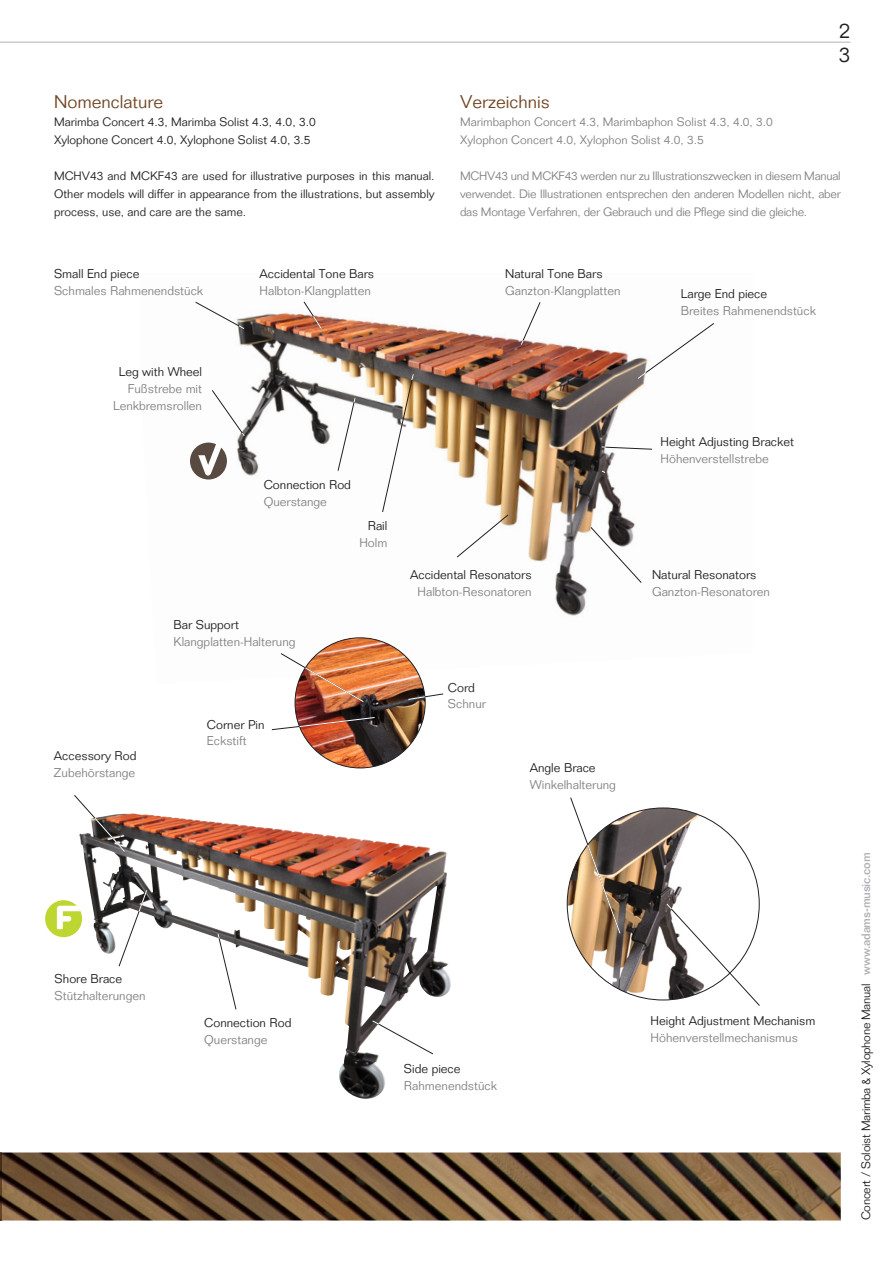
<style>
.page{position:relative;width:893px;height:1263px;background:#fff}
.page>*{position:absolute;margin:0;border:0;box-sizing:border-box;transform-origin:0 0}
.t1{font:300 21px/24px "Folio Std";color:#231f20}
.t2{font:300 18px "Folio Std";color:#704422}
.t3{font:300 12.45px/17.1px "Folio Std";color:#808285;text-align:right}
.t4{font:300 12.45px "Folio Std";color:#231f20}
.t5{font:300 12px/18px "Folio Std";color:#808285}
.t6{font:300 12px/18px "Folio Std";color:#231f20}
.t7{font:300 12px "Folio Std";letter-spacing:-.02em;color:#231f20}
.s1{font-weight:500;color:#b2b3b7}
</style>
<div class="page">
<hr style="left:0;top:42px;width:850px;height:1px;background:#b2b3b7">
<img style="left:82px;top:814px;width:369px;height:285px">
<img style="left:204px;top:312px;width:441px;height:372px">
<img style="left:295px;top:638px;width:130px;height:130px;border-radius:65px">
<img style="left:567px;top:808px;width:192px;height:192px;border-radius:96px">
<img style="left:1px;top:1152px;width:840px;height:68px">
<hr style="left:0;top:1152px;width:1px;height:68px;background:#704422">
<svg style="left:601px;top:470px;width:5px;height:4px"></svg>
<svg style="left:45px;top:900px;width:37px;height:37px"></svg>
<svg style="left:190px;top:443px;width:37px;height:36px"></svg>
<svg style="left:590px;top:526px;width:52px;height:58px"></svg>
<svg style="left:456px;top:514px;width:53px;height:44px"></svg>
<svg style="left:195px;top:301px;width:50px;height:29px"></svg>
<svg style="left:211px;top:389px;width:34px;height:48px"></svg>
<svg style="left:337px;top:397px;width:19px;height:75px"></svg>
<svg style="left:601px;top:446px;width:51px;height:4px"></svg>
<svg style="left:382px;top:373px;width:38px;height:140px"></svg>
<svg style="left:637px;top:322px;width:77px;height:57px"></svg>
<svg style="left:520px;top:302px;width:21px;height:44px"></svg>
<svg style="left:303px;top:301px;width:19px;height:29px"></svg>
<img style="left:280px;top:652px;width:84px;height:51px">
<svg style="left:271px;top:717px;width:104px;height:13px"></svg>
<svg style="left:74px;top:795px;width:52px;height:57px"></svg>
<svg style="left:118px;top:889px;width:30px;height:78px"></svg>
<svg style="left:217px;top:932px;width:20px;height:78px"></svg>
<svg style="left:371px;top:1020px;width:63px;height:35px"></svg>
<img style="left:570px;top:797px;width:51px;height:137px">
<svg style="left:666px;top:903px;width:94px;height:103px"></svg>
<svg style="left:408px;top:693px;width:36px;height:7px"></svg>
<h2 class="t2" style="left:54px;top:91px;width:111px">Nomenclature</h2>
<p class="t6" style="left:54px;top:113px;width:263px">Marimba Concert 4.3, Marimba Solist 4.3, 4.0, 3.0<br>Xylophone Concert 4.0, Xylophone Solist 4.0, 3.5</p>
<p class="t6" style="left:54px;top:167px;width:382px;text-align:justify">MCHV43 and MCKF43 are used for illustrative purposes in this manual.<br>Other models will differ in appearance from the illustrations, but assembly process, use, and care are the same.</p>
<p class="t4" style="left:54px;top:266px;width:87px">Small End piece</p>
<p class="t3" style="left:54px;top:282px;width:151px">Schmales Rahmenendstück</p>
<p class="t4" style="left:119px;top:364px;width:85px">Leg with Wheel</p>
<p class="t3" style="left:113px;top:380px;width:91px">Fußstrebe mit<br>Lenkbremsrollen</p>
<p class="t4" style="left:260px;top:266px;width:116px">Accidental Tone Bars</p>
<p class="t3" style="left:260px;top:282px;width:113px">Halbton-Klangplatten</p>
<p class="t4" style="left:264px;top:477px;width:89px">Connection Rod</p>
<p class="t3" style="left:264px;top:493px;width:65px">Querstange</p>
<p class="t4" style="left:368px;top:518px;width:21px">Rail</p>
<p class="t3" style="left:359px;top:534px;width:29px">Holm</p>
<h1 class="t1" style="left:839px;top:18px;width:13px">2<br>3</h1>
<h2 class="t2" style="left:460px;top:91px;width:91px">Verzeichnis</h2>
<p class="t5" style="left:460px;top:113px;width:314px">Marimbaphon Concert 4.3, Marimbaphon Solist 4.3, 4.0, 3.0<br>Xylophon Concert 4.0, Xylophon Solist 4.0, 3.5</p>
<p class="t5" style="left:460px;top:167px;width:382px;text-align:justify">MCHV43 und MCKF43 werden nur zu Illustrationszwecken in diesem Manual verwendet. Die Illustrationen entsprechen den anderen Modellen nicht, aber das Montage Verfahren, der Gebrauch und die Pflege sind die gleiche.</p>
<p class="t4" style="left:505px;top:266px;width:99px">Natural Tone Bars</p>
<p class="t3" style="left:505px;top:282px;width:117px">Ganzton-Klangplatten</p>
<p class="t4" style="left:681px;top:286px;width:88px">Large End piece</p>
<p class="t3" style="left:681px;top:302px;width:137px">Breites Rahmenendstück</p>
<p class="t4" style="left:660px;top:434px;width:135px">Height Adjusting Bracket</p>
<p class="t3" style="left:660px;top:450px;width:110px">Höhenverstellstrebe</p>
<p class="t4" style="left:54px;top:749px;width:84px">Accessory Rod</p>
<p class="t3" style="left:54px;top:764px;width:83px">Zubehörstange</p>
<p class="t4" style="left:174px;top:617px;width:67px">Bar Support</p>
<p class="t3" style="left:174px;top:633px;width:123px">Klangplatten-Halterung</p>
<p class="t4" style="left:207px;top:717px;width:59px">Corner Pin</p>
<p class="t3" style="left:207px;top:732px;width:41px">Eckstift</p>
<p class="t4" style="left:410px;top:567px;width:123px">Accidental Resonators</p>
<p class="t3" style="left:418px;top:583px;width:116px">Halbton-Resonatoren</p>
<p class="t4" style="left:448px;top:680px;width:29px">Cord</p>
<p class="t3" style="left:448px;top:695px;width:40px">Schnur</p>
<p class="t4" style="left:530px;top:760px;width:67px">Angle Brace</p>
<p class="t3" style="left:530px;top:776px;width:88px">Winkelhalterung</p>
<p class="t4" style="left:652px;top:567px;width:106px">Natural Resonators</p>
<p class="t3" style="left:652px;top:583px;width:119px">Ganzton-Resonatoren</p>
<p class="t4" style="left:55px;top:971px;width:69px">Shore Brace</p>
<p class="t3" style="left:55px;top:987px;width:92px">Stützhalterungen</p>
<p class="t4" style="left:204px;top:1015px;width:89px">Connection Rod</p>
<p class="t3" style="left:204px;top:1031px;width:65px">Querstange</p>
<p class="t4" style="left:404px;top:1061px;width:58px">Side piece</p>
<p class="t3" style="left:404px;top:1077px;width:95px">Rahmenendstück</p>
<p class="t4" style="left:651px;top:1013px;width:166px">Height Adjustment Mechanism</p>
<p class="t3" style="left:651px;top:1029px;width:149px">Höhenverstellmechanismus</p>
<p class="t7" style="left:859px;top:1220px;width:369px;rotate:-90deg">Concert / Soloist Marimba &amp; Xylophone Manual <span class="s1">www.adams-music.com</span></p>
</div>
